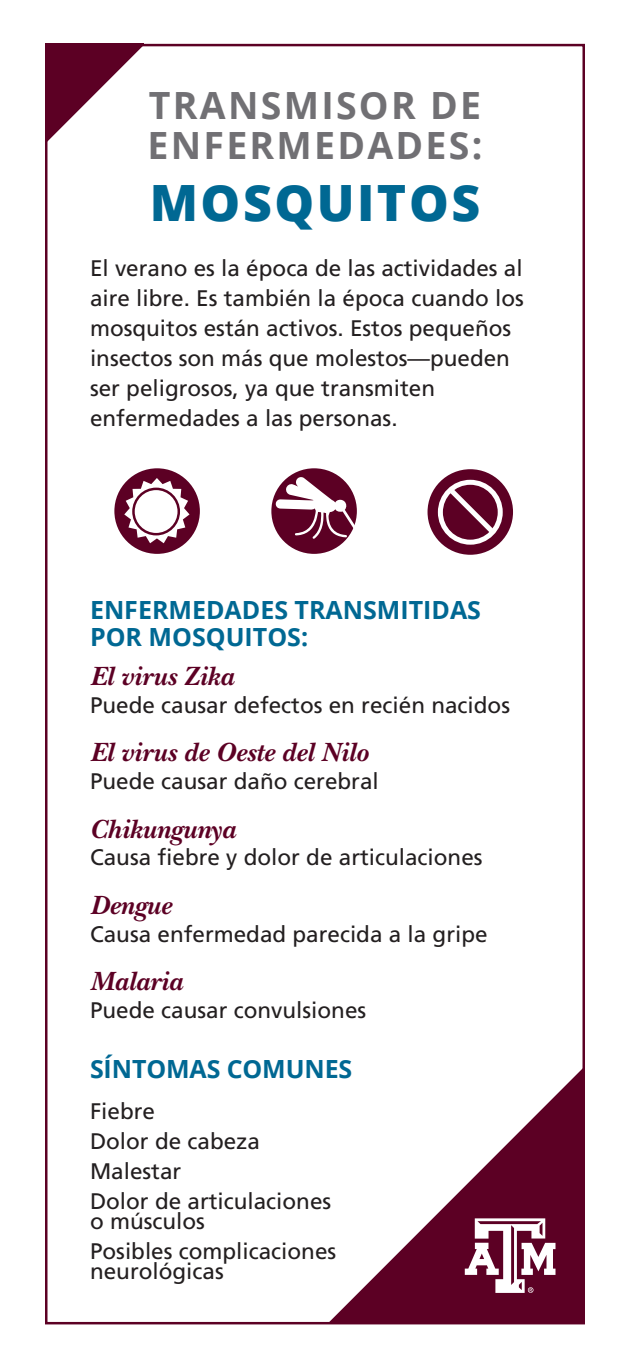
<style>
.page{position:relative;width:630px;height:1369px;background:#fff}
.page>*{position:absolute;margin:0;border:0;box-sizing:border-box;transform-origin:0 0}
.text{font:800 50px "Open Sans";letter-spacing:.05em;color:#006893}
.text-2{font:700 37.5px/40px "Open Sans";letter-spacing:.06em;color:#717074}
.text-3{font:italic 700 27.5px "New Baskerville Std";color:#5c0024}
.text-4{font:700 25px/27.5px "Open Sans";color:#006893}
.text-5{font:22.5px/30px "Frutiger LT Std";color:#231f20}
</style>
<div class="page">
<svg style="left:45px;top:43px;width:182px;height:98px"></svg>
<svg style="left:142px;top:1069px;width:443px;height:256px"></svg>
<div style="left:114px;top:468px;width:86px;height:85px;background:#5c0024;border-radius:50%"></div>
<svg style="left:124px;top:478px;width:66px;height:65px"></svg>
<div style="left:133px;top:489px;width:46px;height:45px;background:#fff;border-radius:50%"></div>
<div style="left:132px;top:487px;width:48px;height:48px;border:2px solid #5c0024;border-radius:50%"></div>
<div style="left:271px;top:468px;width:86px;height:85px;background:#5c0024;border-radius:50%"></div>
<svg style="left:275px;top:476px;width:82px;height:63px"></svg>
<div style="left:428px;top:469px;width:85px;height:85px;background:#5c0024;border-radius:50%"></div>
<div style="left:438px;top:479px;width:65px;height:65px;border:5px solid #fff;border-radius:50%"></div>
<svg style="left:442px;top:481px;width:57px;height:57px"></svg>
<svg style="left:465px;top:1217px;width:91px;height:75px"></svg>
<p class="text-2" style="left:148px;top:84px;width:336px">TRANSMISOR DE<br>ENFERMEDADES:</p>
<p class="text" style="left:150px;top:165px;width:332px">MOSQUITOS</p>
<p class="text-5" style="left:90px;top:253px;width:435px">El verano es la época de las actividades al aire libre. Es también la época cuando los mosquitos están activos. Estos pequeños insectos son más que molestos—pueden ser peligrosos, ya que transmiten enfermedades a las personas.</p>
<p class="text-4" style="left:90px;top:595px;width:393px">ENFERMEDADES TRANSMITIDAS<br>POR MOSQUITOS:</p>
<p class="text-3" style="left:90px;top:660px;width:146px">El virus Zika</p>
<p class="text-5" style="left:90px;top:689px;width:422px">Puede causar defectos en recién nacidos</p>
<p class="text-3" style="left:90px;top:736px;width:280px">El virus de Oeste del Nilo</p>
<p class="text-5" style="left:90px;top:766px;width:290px">Puede causar daño cerebral</p>
<p class="text-3" style="left:90px;top:812px;width:147px">Chikungunya</p>
<p class="text-5" style="left:90px;top:842px;width:394px">Causa fiebre y dolor de articulaciones</p>
<p class="text-3" style="left:90px;top:889px;width:83px">Dengue</p>
<p class="text-5" style="left:90px;top:918px;width:399px">Causa enfermedad parecida a la gripe</p>
<p class="text-3" style="left:90px;top:965px;width:94px">Malaria</p>
<p class="text-5" style="left:90px;top:994px;width:278px">Puede causar convulsiones</p>
<p class="text-4" style="left:90px;top:1054px;width:264px">SÍNTOMAS COMUNES</p>
<p class="text-5" style="left:90px;top:1096px;width:243px">Fiebre<br>Dolor de cabeza<br>Malestar<br>Dolor de articulaciones</p>
<p class="text-5" style="left:90px;top:1206px;width:248px">o músculos<br>Posibles complicaciones</p>
<p class="text-5" style="left:90px;top:1256px;width:135px">neurológicas</p>
</div>
